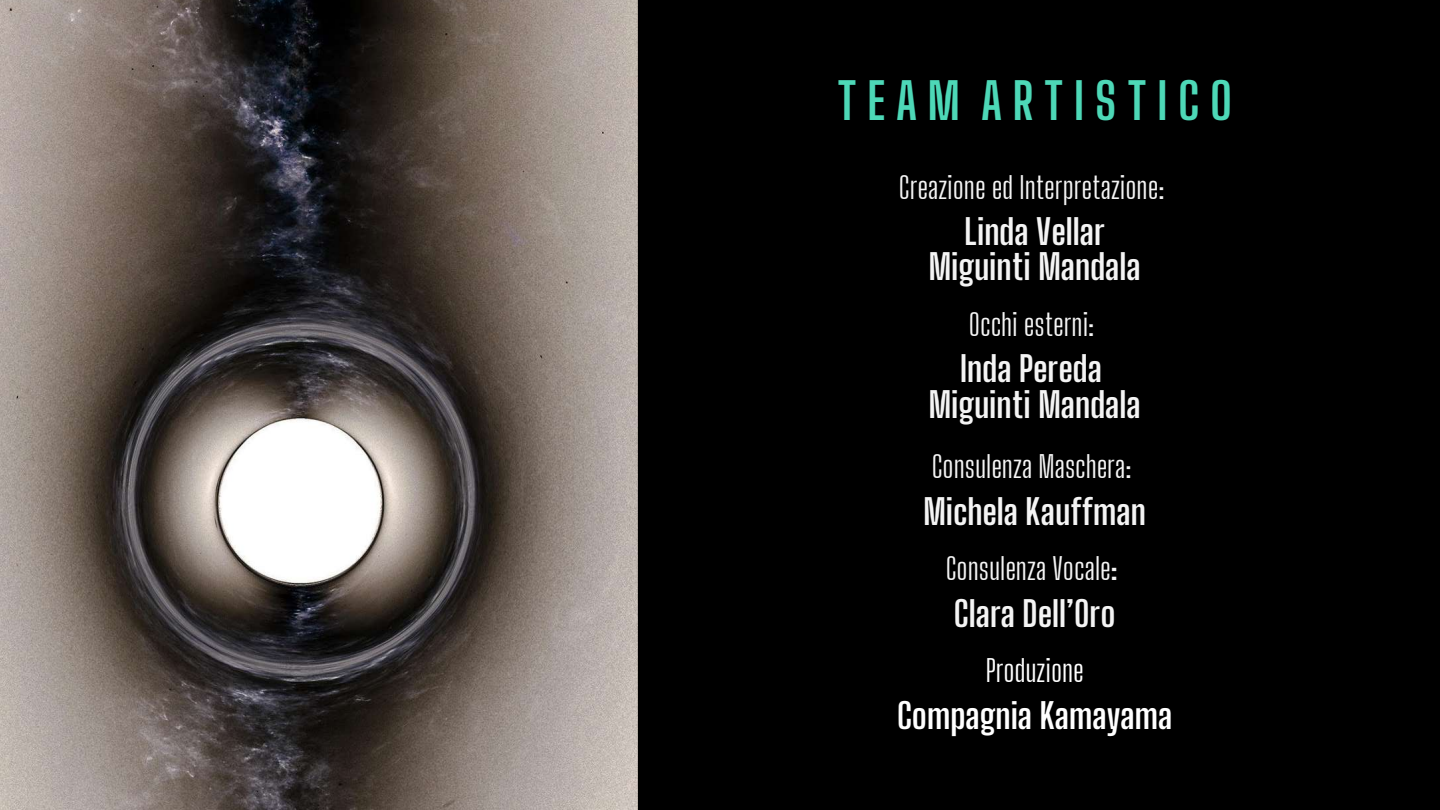
<style>
.page{position:relative;width:1440px;height:810px;background:#000}
.page>*{position:absolute;margin:0;border:0;box-sizing:border-box;transform-origin:0 0}
.t1{font:700 50px "Big Shoulders Display";letter-spacing:.215em;color:#4dd8b7}
.t2{font:700 35px/35.2px "Big Shoulders Display";color:#f4f4f4;text-align:center}
.t3{font:700 35px "Big Shoulders Display";color:#fff}
.t4{font:30px "Big Shoulders Display";color:#f4f4f4}
.t5{font:30px "Big Shoulders Display";color:#fff}
.s1{font-weight:700}
</style>
<div class="page">
<img style="left:0;top:0;width:638px;height:810px">
<h1 class="t1" style="left:838px;top:71px;width:396px">TEAM ARTISTICO</h1>
<p class="t4" style="left:899px;top:169px;width:267px">Creazione ed Interpretazione:</p>
<p class="t2" style="left:929px;top:214px;width:214px">Linda Vellar<br>Miguinti Mandala</p>
<p class="t4" style="left:969px;top:306px;width:127px">Occhi esterni:</p>
<p class="t2" style="left:929px;top:351px;width:214px">Inda Pereda<br>Miguinti Mandala</p>
<p class="t4" style="left:932px;top:449px;width:201px">Consulenza Maschera:</p>
<p class="t2" style="left:923px;top:494px;width:224px">Michela Kauffman</p>
<p class="t4" style="left:946px;top:551px;width:173px">Consulenza Vocale<span class="s1">:</span></p>
<p class="t2" style="left:954px;top:596px;width:163px">Clara Dell’Oro</p>
<p class="t5" style="left:986px;top:653px;width:100px">Produzione</p>
<p class="t3" style="left:897px;top:694px;width:277px">Compagnia Kamayama</p>
</div>
